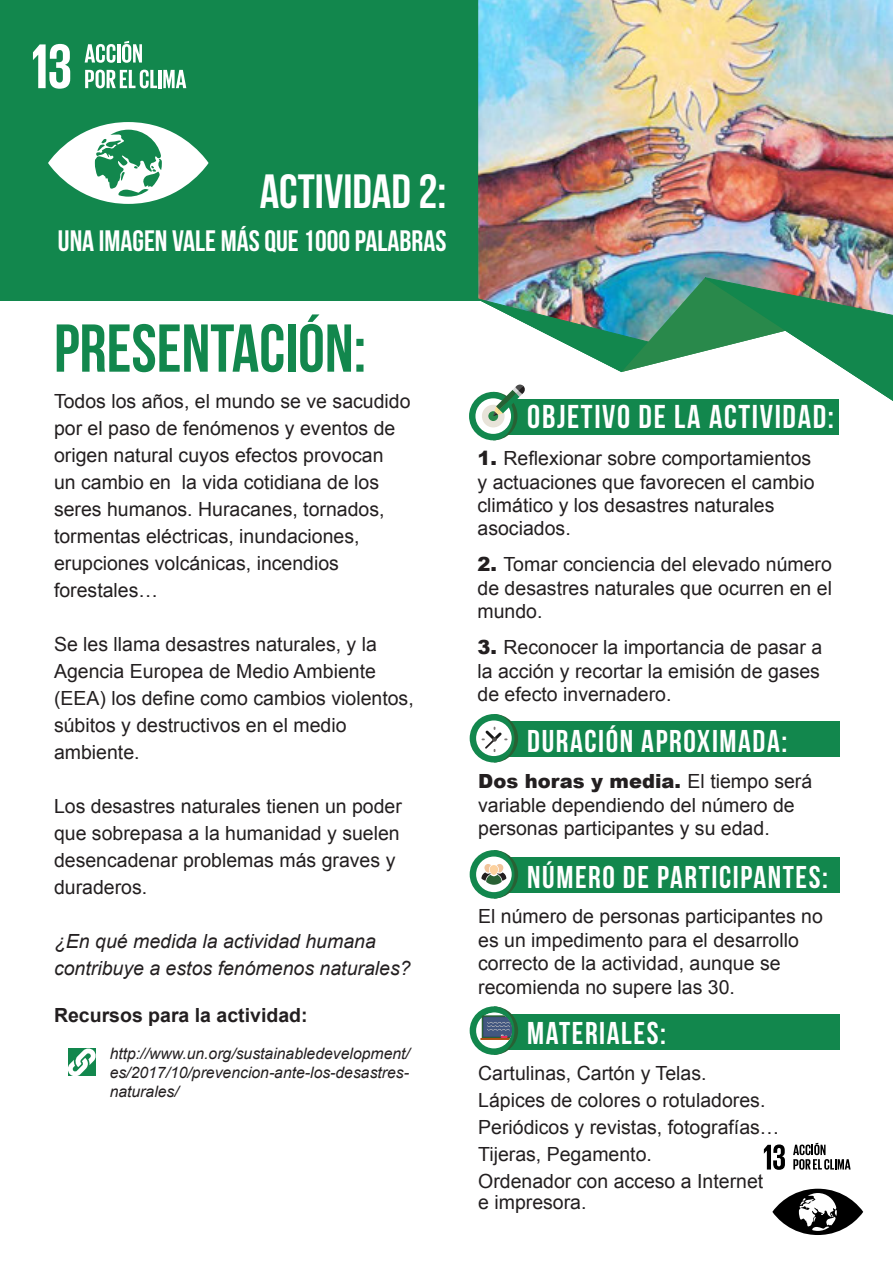
<style>
.page{position:relative;width:893px;height:1263px;background:#fff}
.page>*{position:absolute;margin:0;border:0;box-sizing:border-box;transform-origin:0 0}
.t1{font:67.5px "Bebas Neue";color:#12874d}
.t2{font:48px "Bebas Neue";color:#fff}
.t3{font:33px "Bebas Neue";letter-spacing:.05em;color:#fff}
.t4{font:31.5px "Bebas Neue";letter-spacing:.05em;color:#fff}
.t5{font:29.55px "Bebas Neue";color:#fff}
.t6{font:19.5px/27px "Arial";color:#231f20}
.t7{font:italic 19.5px/27px "Arial";color:#231f20}
.t8{font:700 19.5px "Arial";color:#231f20}
.t9{font:italic 15.75px/18.9px "Arial";color:#231f20;text-align:justify}
.s1{font-weight:900}
</style>
<div class="page">
<div style="left:0;top:0;width:893px;height:300px;background:#12874d"></div>
<img style="left:478px;top:0;width:415px;height:276px">
<svg style="left:68px;top:1048px;width:28px;height:28px"></svg>
<svg style="left:33px;top:44px;width:37px;height:45px"></svg>
<svg style="left:48px;top:122px;width:161px;height:82px"></svg>
<svg style="left:85px;top:44px;width:30px;height:19px"></svg>
<hr style="left:117px;top:44px;width:3px;height:19px;background:#fff">
<svg style="left:122px;top:41px;width:20px;height:22px"></svg>
<svg style="left:85px;top:70px;width:72px;height:18px"></svg>
<hr style="left:158px;top:70px;width:4px;height:18px;background:#fff">
<svg style="left:163px;top:70px;width:23px;height:18px"></svg>
<svg style="left:764px;top:1144px;width:21px;height:26px"></svg>
<svg style="left:772px;top:1189px;width:91px;height:46px"></svg>
<svg style="left:793px;top:1143px;width:58px;height:27px"></svg>
<img style="left:469px;top:276px;width:424px;height:164px">
<div style="left:479px;top:722px;width:361px;height:35px;background:#12874d"></div>
<svg style="left:470px;top:714px;width:48px;height:48px"></svg>
<div style="left:479px;top:858px;width:361px;height:35px;background:#12874d"></div>
<svg style="left:470px;top:850px;width:48px;height:48px"></svg>
<div style="left:479px;top:1014px;width:361px;height:35px;background:#12874d"></div>
<svg style="left:470px;top:1006px;width:48px;height:49px"></svg>
<p class="t2" style="left:260px;top:165px;width:188px">ACTIVIDAD 2:</p>
<p class="t5" style="left:58px;top:224px;width:390px">UNA IMAGEN VALE MÁS QUE 1000 PALABRAS</p>
<p class="t1" style="left:54px;top:311px;width:314px">PRESENTACIÓN:</p>
<p class="t6" style="left:54px;top:388px;width:358px">Todos los años, el mundo se ve sacudido por el paso de fenómenos y eventos de origen natural cuyos efectos provocan<br>un cambio en la vida cotidiana de los seres humanos. Huracanes, tornados, tormentas eléctricas, inundaciones, erupciones volcánicas, incendios forestales…</p>
<p class="t6" style="left:54px;top:631px;width:361px">Se les llama desastres naturales, y la<br>Agencia Europea de Medio Ambiente (EEA) los define como cambios violentos, súbitos y destructivos en el medio ambiente.</p>
<p class="t6" style="left:54px;top:793px;width:349px">Los desastres naturales tienen un poder que sobrepasa a la humanidad y suelen desencadenar problemas más graves y duraderos.</p>
<p class="t7" style="left:54px;top:928px;width:358px">¿En qué medida la actividad humana contribuye a estos fenómenos naturales?</p>
<p class="t8" style="left:54px;top:1002px;width:255px">Recursos para la actividad:</p>
<p class="t9" style="left:110px;top:1044px;width:302px">http://www.un.org/sustainabledevelopment/ es/2017/10/prevencion-ante-los-desastres&shy;naturales/</p>
<p class="t3" style="left:527px;top:398px;width:308px">OBJETIVO DE LA ACTIVIDAD:</p>
<p class="t6" style="left:477px;top:447px;width:339px;line-height:23.4px"><span class="s1">1.</span> Reflexionar sobre comportamientos y actuaciones que favorecen el cambio climático y los desastres naturales asociados.</p>
<p class="t6" style="left:477px;top:553px;width:356px;line-height:23.4px;text-align:justify"><span class="s1">2.</span> Tomar conciencia del elevado número de desastres naturales que ocurren en el mundo.</p>
<p class="t6" style="left:477px;top:636px;width:346px;line-height:23.4px;text-align:justify"><span class="s1">3.</span> Reconocer la importancia de pasar a la acción y recortar la emisión de gases de efecto invernadero.</p>
<p class="t4" style="left:527px;top:724px;width:261px">DURACIÓN APROXIMADA:</p>
<p class="t6" style="left:478px;top:770px;width:336px;line-height:23.4px"><span class="s1">Dos horas y media.</span> El tiempo será variable dependiendo del número de personas participantes y su edad.</p>
<p class="t4" style="left:527px;top:860px;width:302px">NÚMERO DE PARTICIPANTES:</p>
<p class="t6" style="left:478px;top:905px;width:346px;line-height:23.4px">El número de personas participantes no es un impedimento para el desarrollo correcto de la actividad, aunque se recomienda no supere las 30.</p>
<p class="t4" style="left:527px;top:1016px;width:140px">MATERIALES:</p>
<p class="t6" style="left:478px;top:1059px;width:230px">Cartulinas, Cartón y Telas.</p>
<p class="t6" style="left:478px;top:1086px;width:289px">Lápices de colores o rotuladores.</p>
<p class="t6" style="left:478px;top:1113px;width:303px">Periódicos y revistas, fotografías…</p>
<p class="t6" style="left:478px;top:1140px;width:175px">Tijeras, Pegamento.</p>
<p class="t6" style="left:478px;top:1168px;width:287px">Ordenador con acceso a Internet</p>
<p class="t6" style="left:478px;top:1189px;width:110px">e impresora.</p>
</div>
